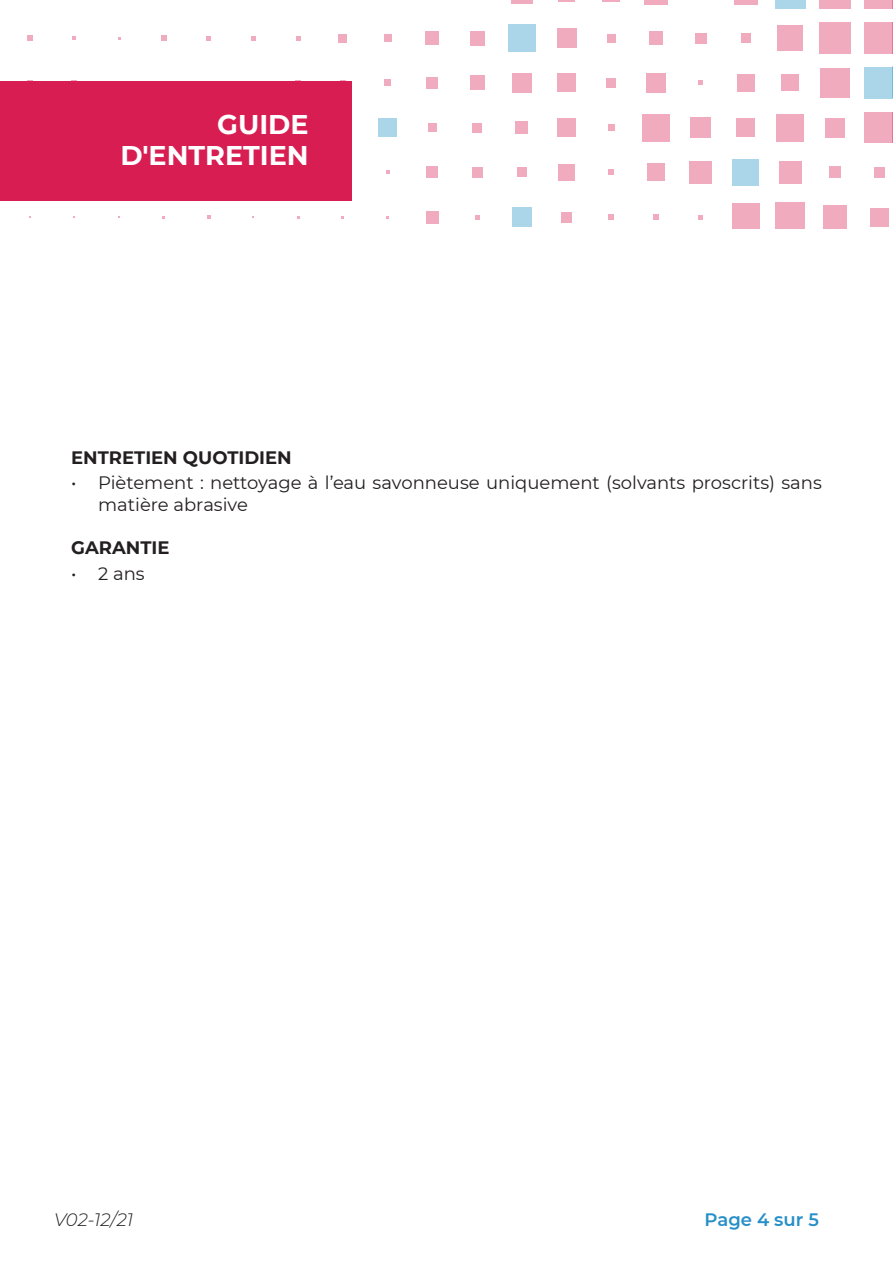
<style>
.page{position:relative;width:893px;height:1263px;background:#fff}
.page>*{position:absolute;margin:0;border:0;box-sizing:border-box;transform-origin:0 0}
.t1{font:700 27px "Montserrat";color:#fff}
.t2{font:18px/21.6px "Montserrat";color:#231f20}
.TITRE_1{font:700 18px "Montserrat";color:#231f20}
.t3{font:italic 300 18px "Montserrat";color:#231f20}
.t4{font:600 18px "Montserrat";color:#278fc7}
</style>
<div class="page">
<div style="left:870px;top:208px;width:19px;height:18px;background:#f0abbf"></div>
<div style="left:875px;top:167px;width:10px;height:10px;background:#f0abbf"></div>
<div style="left:864px;top:112px;width:29px;height:31px;background:#f0abbf"></div>
<div style="left:864px;top:67px;width:29px;height:31px;background:#abd5e9"></div>
<div style="left:864px;top:22px;width:29px;height:32px;background:#f0abbf"></div>
<div style="left:864px;top:0;width:29px;height:9px;background:#f0abbf"></div>
<div style="left:823px;top:205px;width:24px;height:24px;background:#f0abbf"></div>
<div style="left:829px;top:167px;width:12px;height:11px;background:#f0abbf"></div>
<div style="left:825px;top:118px;width:20px;height:19px;background:#f0abbf"></div>
<div style="left:820px;top:68px;width:30px;height:30px;background:#f0abbf"></div>
<div style="left:819px;top:23px;width:32px;height:31px;background:#f0abbf"></div>
<div style="left:819px;top:0;width:32px;height:9px;background:#f0abbf"></div>
<div style="left:775px;top:202px;width:30px;height:27px;background:#f0abbf"></div>
<div style="left:779px;top:161px;width:23px;height:23px;background:#f0abbf"></div>
<div style="left:777px;top:114px;width:27px;height:27px;background:#f0abbf"></div>
<div style="left:782px;top:74px;width:17px;height:17px;background:#f0abbf"></div>
<div style="left:778px;top:25px;width:25px;height:26px;background:#f0abbf"></div>
<div style="left:775px;top:0;width:31px;height:9px;background:#abd5e9"></div>
<div style="left:732px;top:203px;width:27px;height:26px;background:#f0abbf"></div>
<div style="left:732px;top:159px;width:27px;height:27px;background:#abd5e9"></div>
<div style="left:736px;top:118px;width:19px;height:19px;background:#f0abbf"></div>
<div style="left:737px;top:74px;width:17px;height:18px;background:#f0abbf"></div>
<div style="left:741px;top:33px;width:9px;height:10px;background:#f0abbf"></div>
<div style="left:734px;top:0;width:23px;height:5px;background:#f0abbf"></div>
<svg style="left:698px;top:215px;width:5px;height:4px"></svg>
<div style="left:690px;top:161px;width:22px;height:23px;background:#f0abbf"></div>
<div style="left:691px;top:117px;width:20px;height:21px;background:#f0abbf"></div>
<svg style="left:699px;top:81px;width:4px;height:4px"></svg>
<div style="left:695px;top:33px;width:11px;height:11px;background:#f0abbf"></div>
<svg style="left:653px;top:214px;width:6px;height:6px"></svg>
<div style="left:647px;top:164px;width:18px;height:17px;background:#f0abbf"></div>
<div style="left:642px;top:114px;width:28px;height:27px;background:#f0abbf"></div>
<div style="left:646px;top:73px;width:20px;height:19px;background:#f0abbf"></div>
<div style="left:649px;top:31px;width:14px;height:14px;background:#f0abbf"></div>
<div style="left:644px;top:0;width:24px;height:5px;background:#f0abbf"></div>
<svg style="left:608px;top:214px;width:6px;height:6px"></svg>
<svg style="left:608px;top:170px;width:6px;height:5px"></svg>
<div style="left:608px;top:124px;width:7px;height:7px;background:#f0abbf"></div>
<div style="left:607px;top:78px;width:9px;height:9px;background:#f0abbf"></div>
<div style="left:607px;top:34px;width:8px;height:8px;background:#f0abbf"></div>
<svg style="left:603px;top:0;width:17px;height:2px"></svg>
<div style="left:561px;top:212px;width:11px;height:10px;background:#f0abbf"></div>
<div style="left:558px;top:164px;width:17px;height:16px;background:#f0abbf"></div>
<div style="left:557px;top:119px;width:19px;height:18px;background:#f0abbf"></div>
<div style="left:557px;top:73px;width:19px;height:19px;background:#f0abbf"></div>
<div style="left:557px;top:28px;width:19px;height:20px;background:#f0abbf"></div>
<svg style="left:558px;top:0;width:17px;height:2px"></svg>
<div style="left:512px;top:207px;width:20px;height:20px;background:#abd5e9"></div>
<div style="left:517px;top:168px;width:9px;height:9px;background:#f0abbf"></div>
<div style="left:515px;top:121px;width:13px;height:13px;background:#f0abbf"></div>
<div style="left:512px;top:73px;width:20px;height:20px;background:#f0abbf"></div>
<div style="left:508px;top:24px;width:27px;height:28px;background:#abd5e9"></div>
<hr style="left:511px;top:0;width:21px;height:4px;background:#f0abbf">
<svg style="left:475px;top:215px;width:4px;height:4px"></svg>
<div style="left:472px;top:167px;width:10px;height:10px;background:#f0abbf"></div>
<div style="left:472px;top:123px;width:10px;height:9px;background:#f0abbf"></div>
<div style="left:470px;top:76px;width:14px;height:14px;background:#f0abbf"></div>
<div style="left:470px;top:31px;width:14px;height:14px;background:#f0abbf"></div>
<div style="left:426px;top:211px;width:12px;height:12px;background:#f0abbf"></div>
<div style="left:427px;top:167px;width:11px;height:11px;background:#f0abbf"></div>
<div style="left:428px;top:123px;width:9px;height:9px;background:#f0abbf"></div>
<div style="left:426px;top:77px;width:12px;height:12px;background:#f0abbf"></div>
<div style="left:425px;top:31px;width:14px;height:14px;background:#f0abbf"></div>
<div style="left:378px;top:118px;width:19px;height:19px;background:#abd5e9"></div>
<div style="left:384px;top:80px;width:7px;height:6px;background:#f0abbf"></div>
<div style="left:384px;top:34px;width:7px;height:8px;background:#f0abbf"></div>
<div style="left:339px;top:34px;width:8px;height:8px;background:#f0abbf"></div>
<svg style="left:296px;top:36px;width:4px;height:4px"></svg>
<svg style="left:251px;top:36px;width:4px;height:4px"></svg>
<svg style="left:207px;top:215px;width:3px;height:4px"></svg>
<svg style="left:206px;top:36px;width:5px;height:4px"></svg>
<svg style="left:161px;top:35px;width:6px;height:6px"></svg>
<svg style="left:73px;top:36px;width:3px;height:4px"></svg>
<svg style="left:27px;top:35px;width:5px;height:6px"></svg>
<div style="left:0;top:81px;width:351px;height:119px;background:#d71d52"></div>
<hr style="left:892px;top:112px;width:1px;height:30px;background:#d71d52">
<hr style="left:892px;top:67px;width:1px;height:31px;background:#1c8ec4">
<hr style="left:892px;top:22px;width:1px;height:31px;background:#d71d52">
<p class="t1" style="left:217px;top:105px;width:93px">GUIDE</p>
<p class="t1" style="left:121px;top:136px;width:190px">D'ENTRETIEN</p>
<p class="TITRE_1" style="left:71px;top:445px;width:222px">ENTRETIEN QUOTIDIEN</p>
<p class="t2" style="left:98px;top:472px;width:725px;text-indent:-27px">• Piètement : nettoyage à l’eau savonneuse uniquement (solvants proscrits) sans matière abrasive</p>
<p class="TITRE_1" style="left:71px;top:535px;width:100px">GARANTIE</p>
<p class="t2" style="left:71px;top:562px;width:75px">• 2 ans</p>
<p class="t3" style="left:54px;top:1208px;width:81px">V02-12/21</p>
<p class="t4" style="left:705px;top:1207px;width:116px">Page 4 sur 5</p>
</div>
